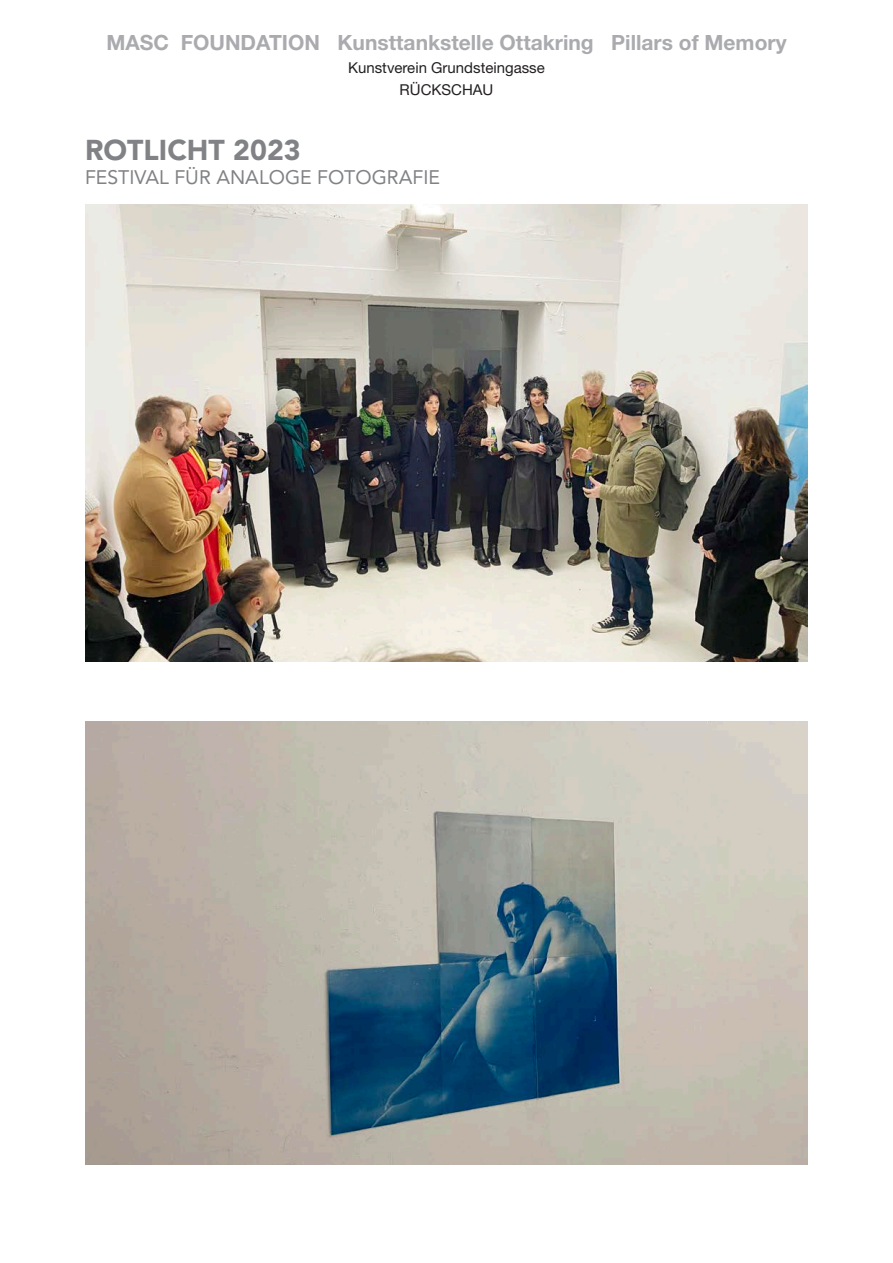
<style>
.page{position:relative;width:893px;height:1263px;background:#fff}
.page>*{position:absolute;margin:0;border:0;box-sizing:border-box;transform-origin:0 0}
.t1{font:900 28.5px "Avenir LT Std";color:#808285}
.t2{font:700 21px "Helvetica Neue LT";color:#aaabaf}
.t3{font:19.5px "Avenir LT Std";color:#808285}
.t4{font:15px/22.5px "Helvetica Neue LT";color:#231f20;text-align:center}
</style>
<div class="page">
<img style="left:85px;top:204px;width:723px;height:458px">
<img style="left:85px;top:722px;width:723px;height:442px">
<p class="t2" style="left:106px;top:30px;width:682px">MASC FOUNDATION Kunsttankstelle Ottakring Pillars of Memory</p>
<p class="t4" style="left:348px;top:56px;width:198px">Kunstverein Grundsteingasse<br>RÜCKSCHAU</p>
<h1 class="t1" style="left:85px;top:133px;width:217px">ROTLICHT 2023</h1>
<p class="t3" style="left:85px;top:165px;width:356px">FESTIVAL FÜR ANALOGE FOTOGRAFIE</p>
</div>
